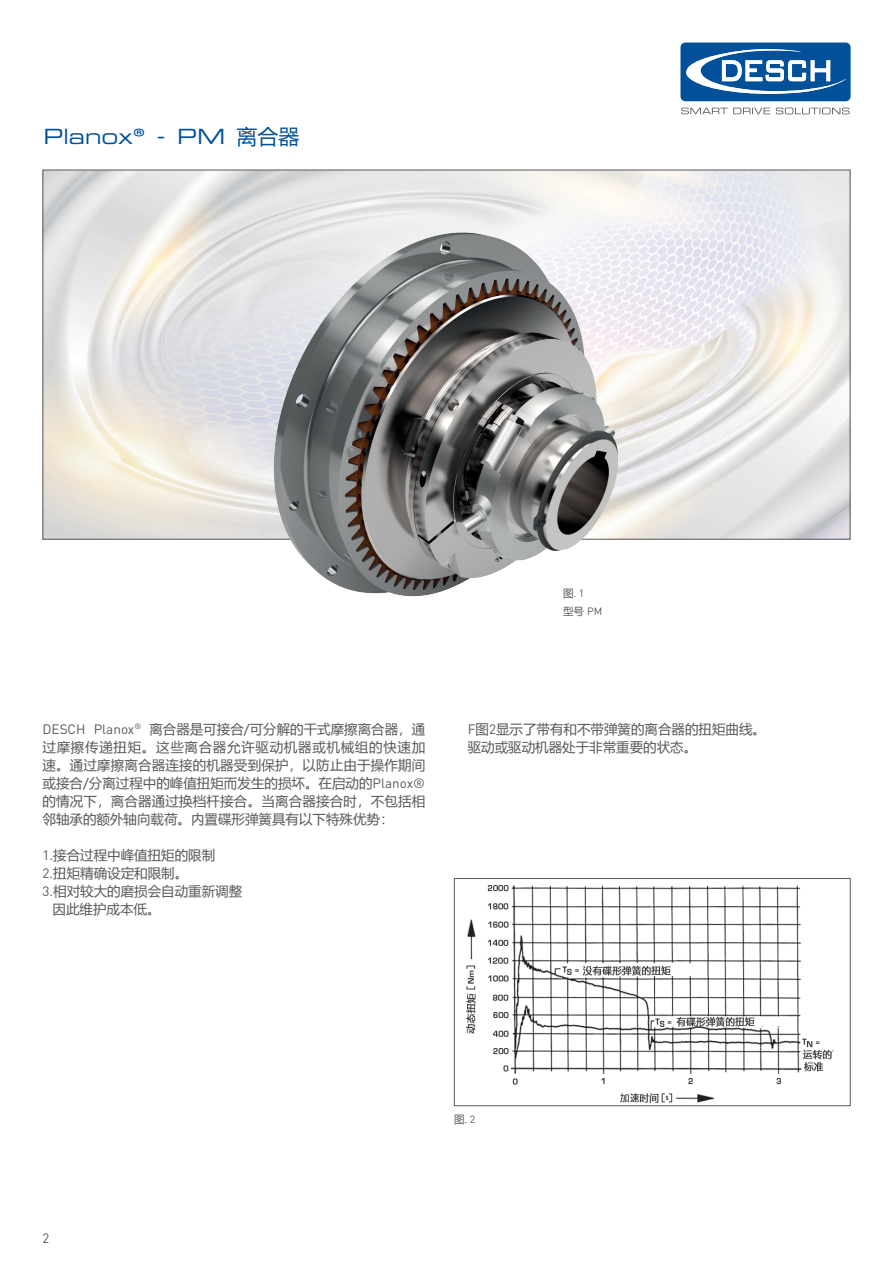
<style>
.page{position:relative;width:893px;height:1263px;background:#fff}
.page>*{position:absolute;margin:0;border:0;box-sizing:border-box;transform-origin:0 0}
.t1{font:21px "Eurostile LT Pro Ex 2";color:#01519a}
.t2{font:13.5px/18px "Microsoft Ya Hei UI";color:#57585a;text-align:justify}
.t3{font:13.5px "DINOT";color:#57585a}
.t4{font:10.5px "Microsoft Ya Hei UI";color:#57585a}
.t5{font:10.5px "DINOT";color:#57585a}
.s1{font-family:"Microsoft Ya Hei UI"}
.s2{font-family:"DINOT"}
</style>
<div class="page">
<div style="left:680px;top:43px;width:171px;height:58px;background:#01519a;border-radius:5px"></div>
<svg style="left:681px;top:108px;width:169px;height:6px"></svg>
<svg style="left:686px;top:49px;width:160px;height:45px"></svg>
<img style="left:45px;top:172px;width:803px;height:366px">
<img style="left:266px;top:225px;width:361px;height:372px">
<img style="left:466px;top:884px;width:368px;height:219px">
<div style="left:454px;top:878px;width:396px;height:228px;border:1px solid #57585a"></div>
<h1 class="t1" style="left:44px;top:122px;width:257px">Planox® - PM <span class="s1">离合器</span></h1>
<p class="t2" style="left:43px;top:719px;width:384px"><span class="s2">DESCH Planox</span><sup>®</sup> 离合器是可接合/可分解的干式摩擦离合器，通过摩擦传递扭矩。这些离合器允许驱动机器或机械组的快速加速。通过摩擦离合器连接的机器受到保护，以防止由于操作期间或接合/分离过程中的峰值扭矩而发生的损坏。在启动的<span class="s2">Planox®</span>的情况下，离合器通过换档杆接合。当离合器接合时，不包括相邻轴承的额外轴向载荷。内置碟形弹簧具有以下特殊优势：</p>
<p class="t2" style="left:43px;top:845px;width:174px"><span class="s2">1.</span>接合过程中峰值扭矩的限制</p>
<p class="t2" style="left:43px;top:863px;width:147px"><span class="s2">2.</span>扭矩精确设定和限制。</p>
<p class="t2" style="left:43px;top:881px;width:201px"><span class="s2">3.</span>相对较大的磨损会自动重新调整</p>
<p class="t2" style="left:53px;top:899px;width:109px">因此维护成本低。</p>
<p class="t5" style="left:563px;top:585px;width:23px"><span class="s1">图</span>. 1</p>
<p class="t4" style="left:563px;top:604px;width:41px">型号 <span class="s2">PM</span></p>
<p class="t2" style="left:468px;top:719px;width:300px"><span class="s2">F</span>图<span class="s2">2</span>显示了带有和不带弹簧的离合器的扭矩曲线。驱动或驱动机器处于非常重要的状态。</p>
<p class="t3" style="left:43px;top:1227px;width:8px">2</p>
<p class="t4" style="left:454px;top:1112px;width:23px">图. <span class="s2">2</span></p>
</div>
